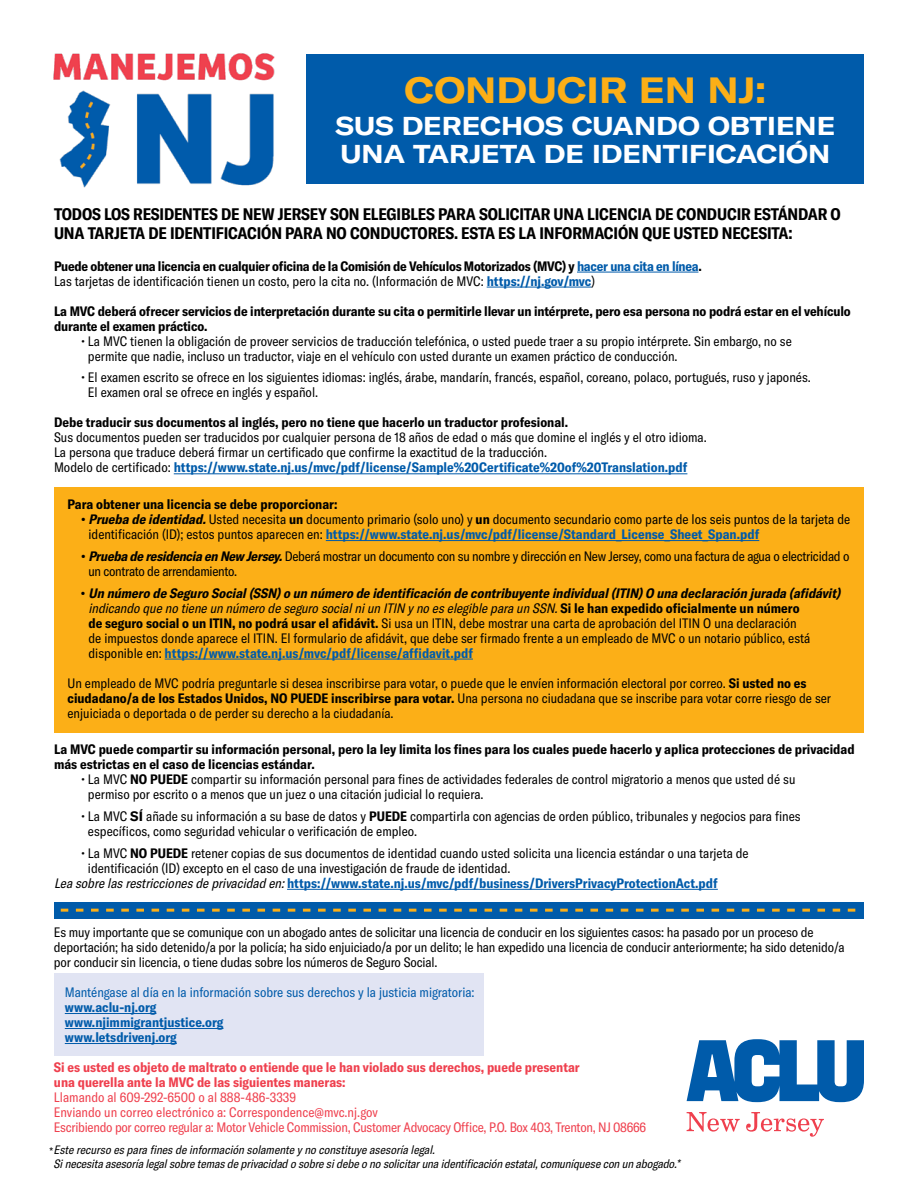
<style>
.page{position:relative;width:918px;height:1188px;background:#fff}
.page>*{position:absolute;margin:0;border:0;box-sizing:border-box;transform-origin:0 0}
.t1{font:700 expanded 36px "GT America";color:#fcaf17}
.t2{font:700 expanded 25.5px/28.5px "GT America";color:#fff}
.t3{font:700 condensed 16.5px/19.5px "GT America";letter-spacing:-.01em;color:#000}
.t4{font:condensed 13.5px/15px "GT America";color:#000}
.t5{font:700 condensed 13.5px/15px "GT America";letter-spacing:-.005em;color:#000}
.t6{font:condensed 13.5px/15px "GT America";letter-spacing:-.02em;color:#ef404e}
.t7{font:700 condensed 13.5px/15px "GT America";color:#005baa}
.t8{font:condensed 13.5px/15px "GT America";letter-spacing:-.02em;color:#000}
.t9{font:700 condensed 13.5px/15px "GT America";color:#ef404e}
.t10{font:condensed 13.5px "GT America";color:#005baa}
.t11{font:italic condensed 12px/13.5px "GT America";color:#000}
.s1{color:#005baa}
.s2{font-weight:400}
.s3{font-weight:700;color:#005baa}
.s4{font-weight:700}
.s5{font-weight:700;font-style:italic}
.s6{font-style:italic}
.s7{font-weight:700;font-stretch:normal}
.s8{font-weight:400;font-style:italic;color:#000}
.s9{font-style:normal}
</style>
<div class="page">
<div style="left:55px;top:487px;width:809px;height:246px;background:#fcaf17"></div>
<div style="left:54px;top:974px;width:430px;height:82px;background:#e1e4f3"></div>
<div style="left:307px;top:54px;width:557px;height:130px;background:#005baa"></div>
<img style="left:53px;top:53px;width:222px;height:135px">
<hr style="left:577px;top:272px;width:121px;height:1px;background:#005baa">
<hr style="left:487px;top:287px;width:104px;height:1px;background:#005baa">
<hr style="left:174px;top:473px;width:513px;height:1px;background:#005baa">
<hr style="left:326px;top:540px;width:433px;height:1px;background:#005baa">
<hr style="left:165px;top:659px;width:308px;height:1px;background:#005baa">
<hr style="left:287px;top:889px;width:431px;height:1px;background:#005baa">
<hr style="left:65px;top:1013px;width:91px;height:1px;background:#005baa">
<hr style="left:65px;top:1028px;width:158px;height:1px;background:#005baa">
<hr style="left:65px;top:1043px;width:112px;height:1px;background:#005baa">
<div style="left:54px;top:902px;width:809px;height:16px;background:#005baa"></div>
<svg style="left:61px;top:909px;width:794px;height:3px"></svg>
<svg style="left:687px;top:1112px;width:53px;height:20px"></svg>
<svg style="left:746px;top:1112px;width:78px;height:25px"></svg>
<svg style="left:687px;top:1039px;width:177px;height:63px"></svg>
<h1 class="t1" style="left:404px;top:68px;width:363px">CONDUCIR EN NJ:</h1>
<h2 class="t2" style="left:336px;top:111px;width:501px">SUS DERECHOS CUANDO OBTIENE<br>UNA TARJETA DE IDENTIFICACIÓN</h2>
<p class="t3" style="left:54px;top:204px;width:788px">TODOS LOS RESIDENTES DE NEW JERSEY SON ELEGIBLES PARA SOLICITAR UNA LICENCIA DE CONDUCIR ESTÁNDAR O<br>UNA TARJETA DE IDENTIFICACIÓN PARA NO CONDUCTORES. ESTA ES LA INFORMACIÓN QUE USTED NECESITA:</p>
<p class="t5" style="left:54px;top:258px;width:649px">Puede obtener una licencia en cualquier oficina de la Comisión de Vehículos Motorizados (MVC) y <span class="s1">hacer una cita en línea</span>.<br><span class="s2">Las tarjetas de identificación tienen un costo, pero la cita no. (Información de MVC:</span> <span class="s1">https://nj.gov/mvc</span><span class="s2">)</span></p>
<p class="t5" style="left:54px;top:303px;width:798px">La MVC deberá ofrecer servicios de interpretación durante su cita o permitirle llevar un intérprete, pero esa persona no podrá estar en el vehículo durante el examen práctico.</p>
<p class="t4" style="left:88px;top:334px;width:705px;text-indent:-7px">• La MVC tienen la obligación de proveer servicios de traducción telefónica, o usted puede traer a su propio intérprete. Sin embargo, no se permite que nadie, incluso un traductor, viaje en el vehículo con usted durante un examen práctico de conducción.</p>
<p class="t4" style="left:88px;top:370px;width:724px;text-indent:-7px">• El examen escrito se ofrece en los siguientes idiomas: inglés, árabe, mandarín, francés, español, coreano, polaco, portugués, ruso y japonés.<br>El examen oral se ofrece en inglés y español.</p>
<p class="t5" style="left:54px;top:415px;width:516px">Debe traducir sus documentos al inglés, pero no tiene que hacerlo un traductor profesional.</p>
<p class="t4" style="left:54px;top:430px;width:654px">Sus documentos pueden ser traducidos por cualquier persona de 18 años de edad o más que domine el inglés y el otro idioma.<br>La persona que traduce deberá firmar un certificado que confirme la exactitud de la traducción.<br>Modelo de certificado: <span class="s3">https://www.state.nj.us/mvc/pdf/license/Sample%20Certificate%20of%20Translation.pdf</span></p>
<p class="t5" style="left:68px;top:497px;width:272px">Para obtener una licencia se debe proporcionar:</p>
<p class="t4" style="left:88px;top:512px;width:763px;text-indent:-7px"><span class="s4">•</span> <span class="s5">Prueba de identidad.</span>Usted necesita <span class="s4">un</span> documento primario (solo uno) y <span class="s4">un</span> documento secundario como parte de los seis puntos de la tarjeta de identificación (ID); estos puntos aparecen en: <span class="s3">https://www.state.nj.us/mvc/pdf/license/Standard_License_Sheet_Span.pdf</span></p>
<p class="t8" style="left:88px;top:549px;width:763px;text-indent:-7px"><span class="s4">•</span> <span class="s5">PruebaderesidenciaenNew Jersey.</span>Deberá mostrar un documento con su nombre y dirección en New Jersey, como una factura de agua o electricidad o un contrato de arrendamiento.</p>
<p class="t4" style="left:88px;top:586px;width:757px;text-indent:-7px"><span class="s4">•</span> <span class="s5">Un número de Seguro Social(SSN)o un número de identificación de contribuyente individual(ITIN)O una declaración jurada (afidávit) </span><span class="s6">indicando queno tieneun número deseguro socialniun ITIN yno eselegibleparaun SSN.</span> <span class="s4">S i l e h a n ex p e d i d o o fi c i a l m e n t e u n n ú m e ro<br>de seguro social o un ITIN, no podrá usar el afidávit.</span> Si usa un ITIN, debe mostrar una carta de aprobación del ITIN O una declaración<br>de impuestos donde aparece el ITIN. El formulario de afidávit, que debe ser firmado frente a un empleado de MVC o un notario público, está disponible en: <span class="s3">https://www.state.nj.us/mvc/pdf/license/affidavit.pdf</span></p>
<p class="t4" style="left:68px;top:676px;width:765px">Un empleado de MVC podría preguntarle si desea inscribirse para votar, o puede que le envíen información electoral por correo. <span class="s4">Si usted no es ciudadano/a de los Estados Unidos, NO PUEDE inscribirse para votar.</span> Una persona no ciudadana que se inscribe para votar corre riesgo de ser enjuiciada o deportada o de perder su derecho a la ciudadanía.</p>
<p class="t5" style="left:54px;top:742px;width:802px">La MVC puede compartir su información personal, pero la ley limita los fines para los cuales puede hacerlo y aplica protecciones de privacidad más estrictas en el caso de licencias estándar.</p>
<p class="t4" style="left:88px;top:772px;width:709px;text-indent:-7px">• La MVC <span class="s4">NO PUEDE</span> compartir su información personal para fines de actividades federales de control migratorio a menos que usted dé su permiso por escrito o a menos que un juez o una citación judicial lo requiera.</p>
<p class="t4" style="left:88px;top:809px;width:714px;text-indent:-7px">• La MVC <span class="s7">SÍ</span> añade su información a su base de datos y <span class="s4">PUEDE</span> compartirla con agencias de orden público, tribunales y negocios para fines específicos, como seguridad vehicular o verificación de empleo.</p>
<p class="t4" style="left:81px;top:846px;width:669px">• La MVC <span class="s4">NO PUEDE</span> retener copias de sus documentos de identidad cuando usted solicita una licencia estándar o una tarjeta de</p>
<p class="t4" style="left:88px;top:861px;width:424px">identificación (ID) excepto en el caso de una investigación de fraude de identidad.</p>
<p class="t7" style="left:54px;top:876px;width:665px"><span class="s8">Leasobrelasrestriccionesdeprivacidad en:</span>https://www.state.nj.us/mvc/pdf/business/DriversPrivacyProtectionAct.pdf</p>
<p class="t4" style="left:54px;top:925px;width:792px">Es muy importante que se comunique con un abogado antes de solicitar una licencia de conducir en los siguientes casos: ha pasado por un proceso de deportación; ha sido detenido/a por la policía; ha sido enjuiciado/a por un delito; le han expedido una licencia de conducir anteriormente; ha sido detenido/a por conducir sin licencia, o tiene dudas sobre los números de Seguro Social.</p>
<p class="t10" style="left:65px;top:985px;width:411px">Manténgase al día en la información sobre sus derechos y la justicia migratoria:</p>
<p class="t7" style="left:65px;top:1000px;width:160px">www.aclu-nj.org www.njimmigrantjustice.org www.letsdrivenj.org</p>
<p class="t9" style="left:54px;top:1060px;width:527px">Si es usted es objeto de maltrato o entiende que le han violado sus derechos, puede presentar una querella ante la MVC de las siguientes maneras:</p>
<p class="t6" style="left:54px;top:1090px;width:594px">Llamando al 609-292-6500 o al 888-486-3339<br>Enviando un correo electrónico a: Correspondence@mvc.nj.gov<br>Escribiendo por correo regular a: Motor Vehicle Commission, Customer Advocacy Office, P.O. Box 403, Trenton, NJ 08666</p>
<p class="t11" style="left:54px;top:1144px;width:631px;text-indent:-4px"><span class="s9">*</span> Esterecurso esparafinesdeinformación solamenteyno constituyeasesoríalegal.<br>Sinecesitaasesoríalegalsobretemasdeprivacidad osobresidebeonosolicitarunaidentificaciónestatal,comuníqueseconunabogado.*</p>
</div>
